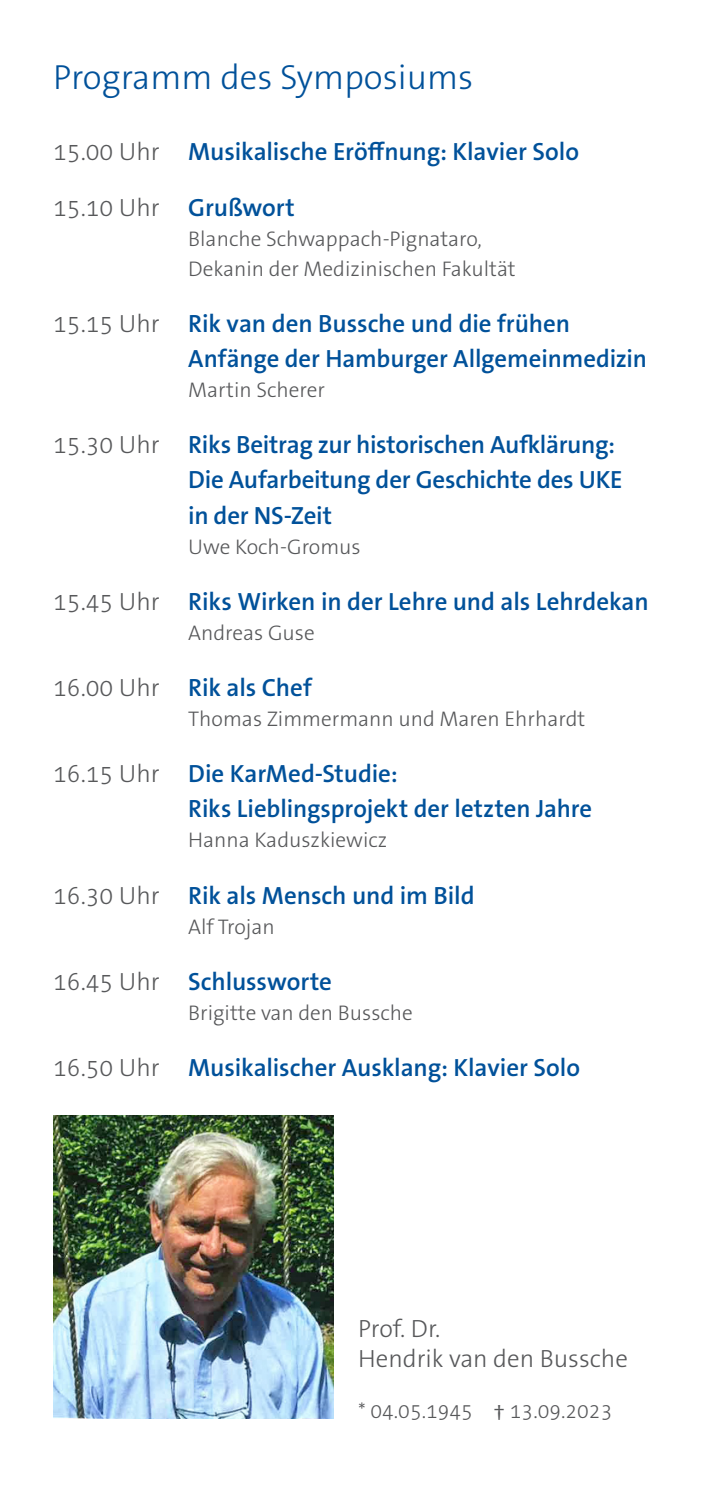
<style>
.page{position:relative;width:702px;height:1489px;background:#fff}
.page>*{position:absolute;margin:0;border:0;box-sizing:border-box;transform-origin:0 0}
.t1{font:300 35px "The Sans Os F";color:#01519a}
.t2{font:600 25px/35px "The Sans Os F";letter-spacing:-.005em;color:#01519a}
.t3{font:300 25px/30px "The Sans Os F";color:#57585a}
.t4{font:300 21.25px/30px "The Sans Os F";color:#57585a}
.s1{font-weight:300;color:#57585a}
.s2{font-weight:600;color:#01519a}
.s3{font-size:27.5px}
</style>
<div class="page">
<img style="left:53px;top:1115px;width:280px;height:302px">
<h1 class="t1" style="left:53px;top:54px;width:421px">Programm des Symposiums</h1>
<p class="t2" style="left:53px;top:134px;width:527px"><span class="s1">15.00 Uhr</span> Musikalische Eröffnung: Klavier Solo</p>
<p class="t3" style="left:53px;top:192px;width:243px">15.10 Uhr <span class="s2">Grußwort</span></p>
<p class="t4" style="left:188px;top:224px;width:329px">Blanche Schwappach-Pignataro,<br>Dekanin der Medizinischen Fakultät</p>
<p class="t2" style="left:188px;top:306px;width:460px;text-indent:-135px"><span class="s1">15.15 Uhr</span> Rik van den Bussche und die frühen<br>Anfänge der Hamburger Allgemeinmedizin</p>
<p class="t4" style="left:188px;top:375px;width:138px">Martin Scherer</p>
<p class="t2" style="left:188px;top:427px;width:436px;text-indent:-135px"><span class="s1">15.30 Uhr</span> Riks Beitrag zur historischen Aufklärung:<br>Die Aufarbeitung der Geschichte des UKE in der NS-Zeit</p>
<p class="t4" style="left:188px;top:531px;width:174px">Uwe Koch-Gromus</p>
<p class="t2" style="left:53px;top:584px;width:597px"><span class="s1">15.45 Uhr</span> Riks Wirken in der Lehre und als Lehrdekan</p>
<p class="t4" style="left:188px;top:617px;width:128px">Andreas Guse</p>
<p class="t2" style="left:53px;top:670px;width:260px"><span class="s1">16.00 Uhr</span> Rik als Chef</p>
<p class="t4" style="left:188px;top:704px;width:398px">Thomas Zimmermann und Maren Ehrhardt</p>
<p class="t2" style="left:188px;top:756px;width:405px;text-indent:-135px"><span class="s1">16.15 Uhr</span> Die KarMed-Studie:<br>Riks Lieblingsprojekt der letzten Jahre</p>
<p class="t4" style="left:188px;top:825px;width:201px">Hanna Kaduszkiewicz</p>
<p class="t2" style="left:53px;top:878px;width:423px"><span class="s1">16.30 Uhr</span> Rik als Mensch und im Bild</p>
<p class="t4" style="left:188px;top:911px;width:88px">Alf Trojan</p>
<p class="t2" style="left:53px;top:964px;width:280px"><span class="s1">16.45 Uhr</span> Schlussworte</p>
<p class="t4" style="left:188px;top:998px;width:226px">Brigitte van den Bussche</p>
<p class="t2" style="left:53px;top:1050px;width:528px"><span class="s1">16.50 Uhr</span> Musikalischer Ausklang: Klavier Solo</p>
<p class="t3" style="left:358px;top:1313px;width:271px">Prof. Dr.<br>Hendrik van den Bussche</p>
<p class="t4" style="left:358px;top:1395px;width:256px">* 04.05.1945 <span class="s3">†</span> 13.09.2023</p>
</div>
